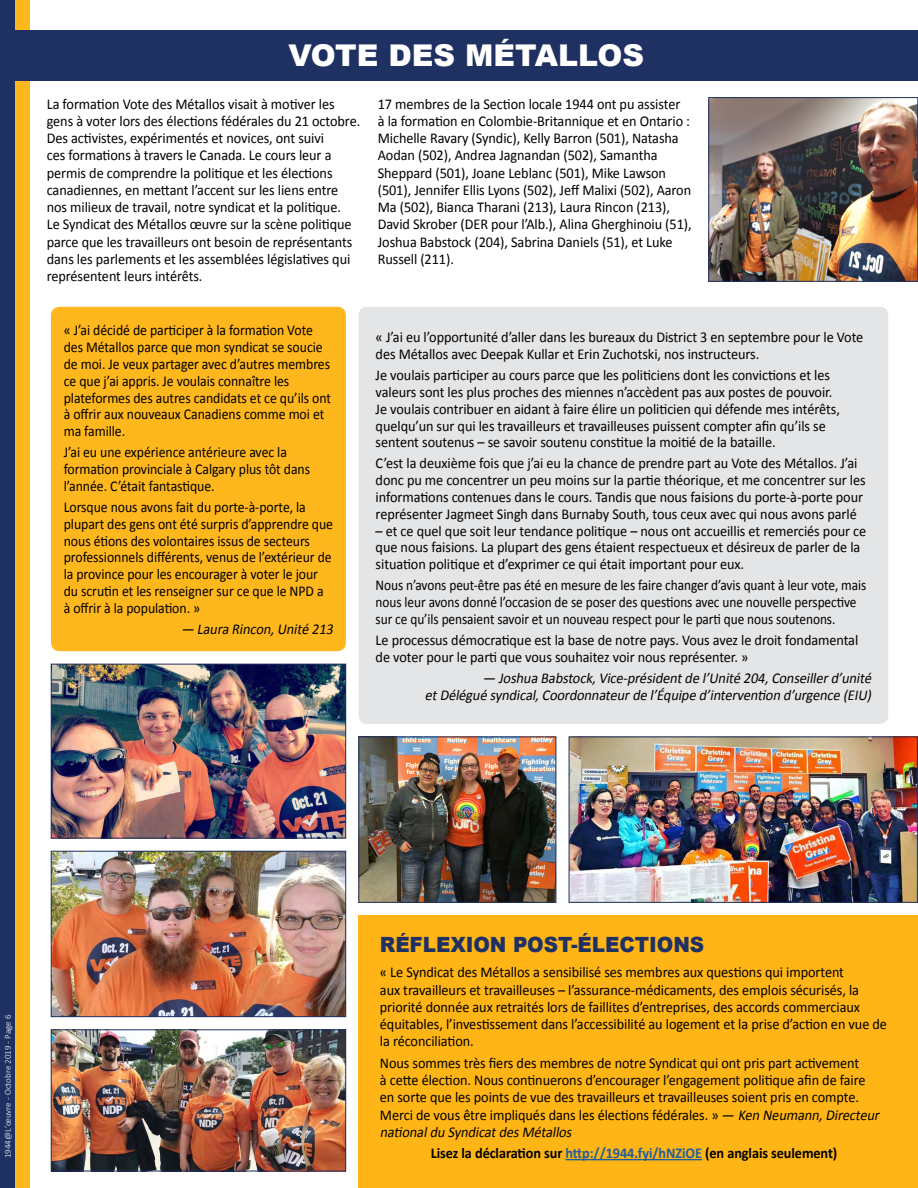
<style>
.page{position:relative;width:918px;height:1188px;background:#fff}
.page>*{position:absolute;margin:0;border:0;box-sizing:border-box;transform-origin:0 0}
.t1{font:900 30px "Arial";color:#fff}
.t2{font:900 21px "Arial";letter-spacing:-.005em;color:#1f3162;scale:.95 1}
.t3{font:15px/17.2px "Calibri";letter-spacing:-.005em;color:#000;scale:.95 1}
.t4{font:15px/16.8px "Calibri";letter-spacing:-.005em;color:#000;scale:.92 1}
.t5{font:15px/16.8px "Calibri";letter-spacing:-.005em;color:#000;scale:.89 1}
.t6{font:italic 15px/16.8px "Calibri";color:#000;text-align:right;scale:.95 1}
.t7{font:700 15px "Calibri";letter-spacing:-.005em;color:#000;scale:.95 1}
.t8{font:300 9px "Calibri";color:#fff}
.s1{font-style:italic}
.s2{color:#215e9e}
</style>
<div class="page">
<hr style="left:917px;top:0;width:1px;height:1188px;background:#1f3162">
<div style="left:15px;top:0;width:15px;height:1188px;background:#ffb71e"></div>
<div style="left:0;top:0;width:15px;height:1188px;background:#1f3162"></div>
<div style="left:15px;top:30px;width:903px;height:50px;background:#1f3162"></div>
<div style="left:51px;top:307px;width:295px;height:344px;background:#ffb71e;border-radius:9px"></div>
<div style="left:359px;top:307px;width:529px;height:417px;background:#e4e5e6;border-radius:9px"></div>
<img style="left:361px;top:739px;width:193px;height:162px">
<div style="left:359px;top:737px;width:197px;height:166px;border:1px solid #1f3162"></div>
<img style="left:53px;top:853px;width:291px;height:162px">
<div style="left:51px;top:851px;width:295px;height:166px;border:1px solid #1f3162"></div>
<img style="left:53px;top:666px;width:291px;height:170px">
<div style="left:51px;top:664px;width:295px;height:174px;border:1px solid #1f3162"></div>
<img style="left:711px;top:99px;width:205px;height:181px">
<div style="left:709px;top:97px;width:209px;height:185px;border:1px solid #1f3162"></div>
<div style="left:359px;top:915px;width:559px;height:273px;background:#ffb515"></div>
<hr style="left:565px;top:1159px;width:137px;height:1px;background:#215e9e">
<img style="left:53px;top:1032px;width:291px;height:137px">
<div style="left:51px;top:1030px;width:295px;height:141px;border:1px solid #1f3162"></div>
<img style="left:571px;top:739px;width:345px;height:162px">
<div style="left:569px;top:737px;width:349px;height:166px;border:1px solid #1f3162"></div>
<h1 class="t1" style="left:289px;top:33px;width:357px">VOTE DES MÉTALLOS</h1>
<p class="t3" style="left:47px;top:95px;width:332px">La formation Vote des Métallos visait à motiver les gens à voter lors des élections fédérales du 21 octobre.<br>Des activistes, expérimentés et novices, ont suivi<br>ces formations à travers le Canada. Le cours leur a permis de comprendre la politique et les élections canadiennes, en mettant l’accent sur les liens entre nos milieux de travail, notre syndicat et la politique.<br>Le Syndicat des Métallos œuvre sur la scène politique parce que les travailleurs ont besoin de représentants dans les parlements et les assemblées législatives qui représentent leurs intérêts.</p>
<p class="t3" style="left:378px;top:95px;width:332px">17 membres de la Section locale 1944 ont pu assister<br>à la formation en Colombie-Britannique et en Ontario :<br>Michelle Ravary (Syndic), Kelly Barron (501), Natasha Aodan (502), Andrea Jagnandan (502), Samantha Sheppard (501), Joane Leblanc (501), Mike Lawson (501), Jennifer Ellis Lyons (502), Jeff Malixi (502), Aaron Ma (502), Bianca Tharani (213), Laura Rincon (213), David Skrober (DER pour l’Alb.), Alina Gherghinoiu (51), Joshua Babstock (204), Sabrina Daniels (51), et Luke Russell (211).</p>
<p class="t4" style="left:64px;top:322px;width:292px">« J’ai décidé de participer à la formation Vote des Métallos parce que mon syndicat se soucie de moi. Je veux partager avec d’autres membres ce que j’ai appris. Je voulais connaître les plateformes des autres candidats et ce qu’ils ont à offrir aux nouveaux Canadiens comme moi et ma famille.</p>
<p class="t4" style="left:64px;top:444px;width:269px">J’ai eu une expérience antérieure avec la formation provinciale à Calgary plus tôt dans l’année. C’était fantastique.</p>
<p class="t4" style="left:64px;top:499px;width:294px">Lorsque nous avons fait du porte-à-porte, la plupart des gens ont été surpris d’apprendre que nous étions des volontaires issus de secteurs professionnels différents, venus de l’extérieur de la province pour les encourager à voter le jour du scrutin et les renseigner sur ce que le NPD a à offrir à la population. »</p>
<p class="t6" style="left:181px;top:620px;width:165px">— Laura Rincon,Unité 213</p>
<p class="t3" style="left:376px;top:329px;width:515px;line-height:16.8px">« J’ai eu l’opportunité d’aller dans les bureaux du District 3 en septembre pour le Vote des Métallos avec Deepak Kullar et Erin Zuchotski, nos instructeurs.</p>
<p class="t3" style="left:376px;top:367px;width:490px;line-height:16.8px">Je voulais participer au cours parce que les politiciens dont les convictions et les valeurs sont les plus proches des miennes n’accèdent pas aux postes de pouvoir.<br>Je voulais contribuer en aidant à faire élire un politicien qui défende mes intérêts, quelqu’un sur qui les travailleurs et travailleuses puissent compter afin qu’ils se sentent soutenus – se savoir soutenu constitue la moitié de la bataille.</p>
<p class="t3" style="left:376px;top:455px;width:517px;line-height:16.8px">C’est la deuxième fois que j’ai eu la chance de prendre part au Vote des Métallos. J’ai donc pu me concentrer un peu moins sur la partie théorique, et me concentrer sur les informations contenues dans le cours. Tandis que nous faisions du porte-à-porte pour représenter Jagmeet Singh dans Burnaby South, tous ceux avec qui nous avons parlé</p>
<p class="t3" style="left:376px;top:522px;width:518px;line-height:16.8px">– et ce quel que soit leur tendance politique – nous ont accueillis et remerciés pour ce que nous faisions. La plupart des gens étaient respectueux et désireux de parler de la situation politique et d’exprimer ce qui était important pour eux.</p>
<p class="t5" style="left:376px;top:577px;width:553px">Nous n’avons peut-être pas été en mesure de les faire changer d’avis quant à leur vote, mais nous leur avons donné l’occasion de se poser des questions avec une nouvelle perspective sur ce qu’ils pensaient savoir et un nouveau respect pour le parti que nous soutenons.</p>
<p class="t3" style="left:376px;top:632px;width:510px;line-height:16.8px">Le processus démocratique est la base de notre pays. Vous avez le droit fondamental de voter pour le parti que vous souhaitez voir nous représenter. »</p>
<p class="t6" style="left:425px;top:670px;width:475px">— Joshua Babstock,Vice-présidentde l’Unité 204,Conseillerd’unité etDélégué syndical,Coordonnateurde l’Équipe d’intervention d’urgence (EIU)</p>
<p class="t8" style="left:2px;top:1158px;width:145px;rotate:-90deg">1944@L’œuvre - Octobre 2019 - Page 6</p>
<h2 class="t2" style="left:380px;top:929px;width:343px">RÉFLEXION POST-ÉLECTIONS</h2>
<p class="t3" style="left:380px;top:964px;width:535px">« Le Syndicat des Métallos a sensibilisé ses membres aux questions qui importent<br>aux travailleurs et travailleuses – l’assurance-médicaments, des emplois sécurisés, la priorité donnée aux retraités lors de faillites d’entreprises, des accords commerciaux équitables, l’investissement dans l’accessibilité au logement et la prise d’action en vue de la réconciliation.</p>
<p class="t3" style="left:380px;top:1054px;width:531px">Nous sommes très fiers des membres de notre Syndicat qui ont pris part activement<br>à cette élection. Nous continuerons d’encourager l’engagement politique afin de faire en sorte que les points de vue des travailleurs et travailleuses soient pris en compte.<br>Merci de vous être impliqués dans les élections fédérales. » — <span class="s1">Ken Neumann,Directeur nationaldu SyndicatdesMétallos</span></p>
<p class="t7" style="left:431px;top:1144px;width:429px">Lisez la déclaration sur <span class="s2">http://1944.fyi/hNZiOE</span> (en anglais seulement)</p>
</div>
